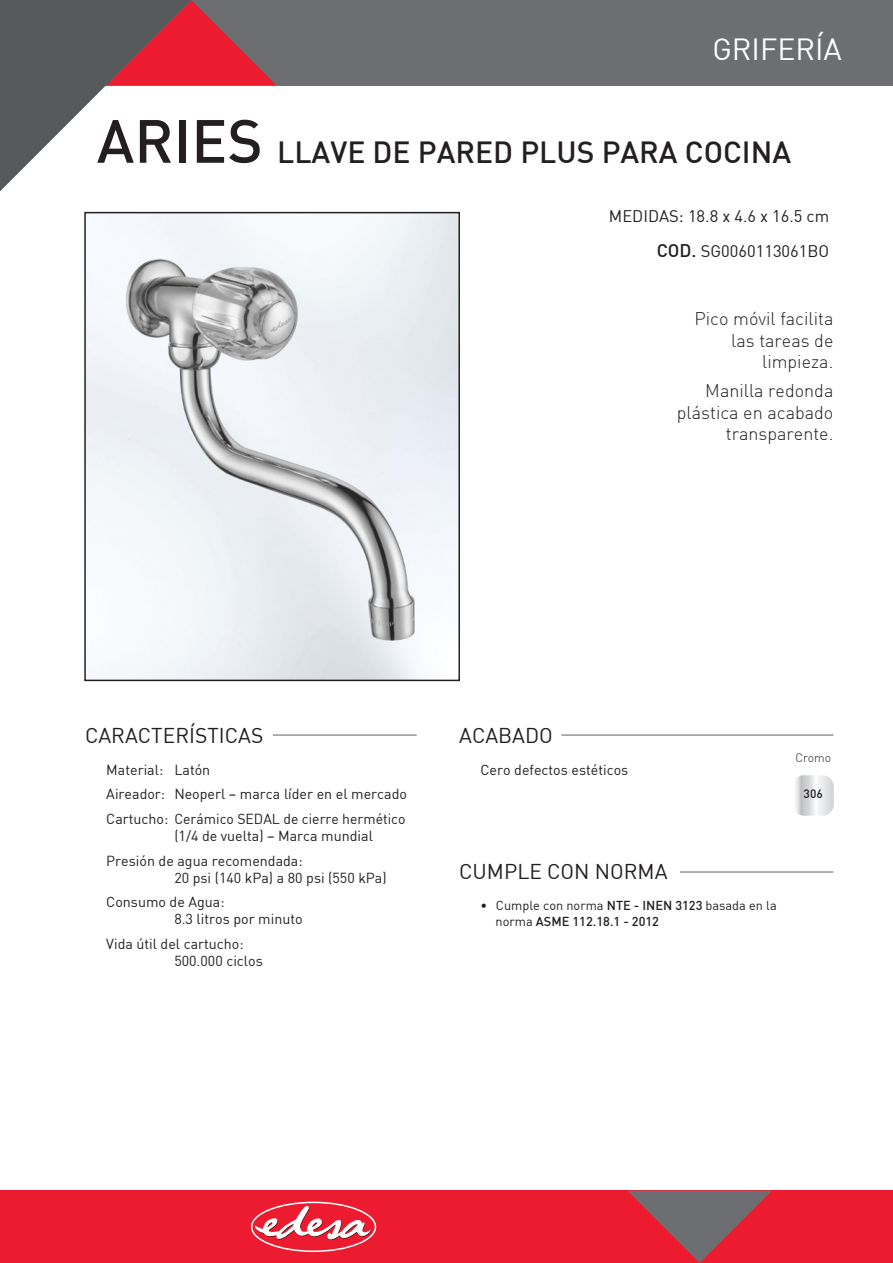
<style>
.page{position:relative;width:893px;height:1263px;background:#fff}
.page>*{position:absolute;margin:0;border:0;box-sizing:border-box;transform-origin:0 0}
.t1{font:500 30px "DIN";color:#231f20}
.t2{font:30px "DIN";color:#fff}
.t3{font:21px "DIN";color:#231f20}
.t4{font:300 18px/21.6px "DIN";color:#231f20;text-align:right}
.t5{font:16.5px "DIN";color:#231f20}
.t6{font:14.25px/24.6px "DIN";color:#231f20}
.t7{font:12.75px/15.3px "DIN";color:#231f20}
.t8{font:300 12px "DIN";color:#231f20}
.t9{font:500 12px "DIN";color:#231f20}
.s1{font-size:60px}
.s2{font-weight:500;font-size:18px}
.s3{font-weight:500}
</style>
<div class="page">
<div style="left:0;top:1191px;width:893px;height:72px;background:#ed1b2f"></div>
<svg style="left:628px;top:1191px;width:144px;height:72px"></svg>
<div style="left:0;top:0;width:893px;height:85px;background:#6d6e71"></div>
<svg style="left:0;top:0;width:276px;height:191px"></svg>
<img style="left:87px;top:215px;width:370px;height:463px">
<div style="left:84px;top:212px;width:376px;height:469px;border:2px solid #231f20"></div>
<div style="left:251px;top:1202px;width:125px;height:50px;border:2px solid #fff;border-radius:50%"></div>
<svg style="left:255px;top:1205px;width:116px;height:39px"></svg>
<hr style="left:680px;top:871px;width:153px;height:2px;background:#939598">
<hr style="left:561px;top:734px;width:272px;height:2px;background:#939598">
<hr style="left:273px;top:734px;width:144px;height:2px;background:#939598">
<svg style="left:796px;top:775px;width:37px;height:41px"></svg>
<h1 class="t2" style="left:712px;top:30px;width:131px">GRIFERÍA</h1>
<h1 class="t1" style="left:97px;top:133px;width:696px"><span class="s1">ARIES</span> LLAVE DE PARED PLUS PARA COCINA</h1>
<p class="t5" style="left:609px;top:205px;width:222px">MEDIDAS: 18.8 x 4.6 x 16.5 cm</p>
<p class="t5" style="left:657px;top:241px;width:174px"><span class="s2">COD.</span> SG0060113061BO</p>
<p class="t4" style="left:694px;top:307px;width:140px">Pico móvil facilita las tareas de limpieza.</p>
<p class="t4" style="left:677px;top:380px;width:158px">Manilla redonda plástica en acabado transparente.</p>
<h2 class="t3" style="left:85px;top:722px;width:180px">CARACTERÍSTICAS</h2>
<p class="t6" style="left:106px;top:757px;width:302px">Material: Latón<br>Aireador: Neoperl – marca líder en el mercado<br>Cartucho: Cerámico SEDAL de cierre hermético</p>
<p class="t6" style="left:106px;top:823px;width:268px;text-indent:68px">(1/4 de vuelta) – Marca mundial<br>Presión de agua recomendada:</p>
<p class="t6" style="left:106px;top:865px;width:282px;text-indent:68px">20 psi (140 kPa) a 80 psi (550 kPa)<br>Consumo de Agua:</p>
<p class="t6" style="left:106px;top:907px;width:198px;text-indent:68px">8.3 litros por minuto<br>Vida útil del cartucho:</p>
<p class="t6" style="left:174px;top:948px;width:90px">500.000 ciclos</p>
<h2 class="t3" style="left:459px;top:722px;width:95px">ACABADO</h2>
<p class="t6" style="left:480px;top:757px;width:149px">Cero defectos estéticos</p>
<p class="t8" style="left:795px;top:750px;width:37px">Cromo</p>
<p class="t9" style="left:804px;top:786px;width:21px">306</p>
<h2 class="t3" style="left:459px;top:858px;width:210px">CUMPLE CON NORMA</h2>
<p class="t7" style="left:495px;top:898px;width:283px;text-indent:-15px">• Cumple con norma <span class="s3">NTE - INEN 3123</span> basada en la norma <span class="s3">ASME 112.18.1 - 2012</span></p>
</div>
